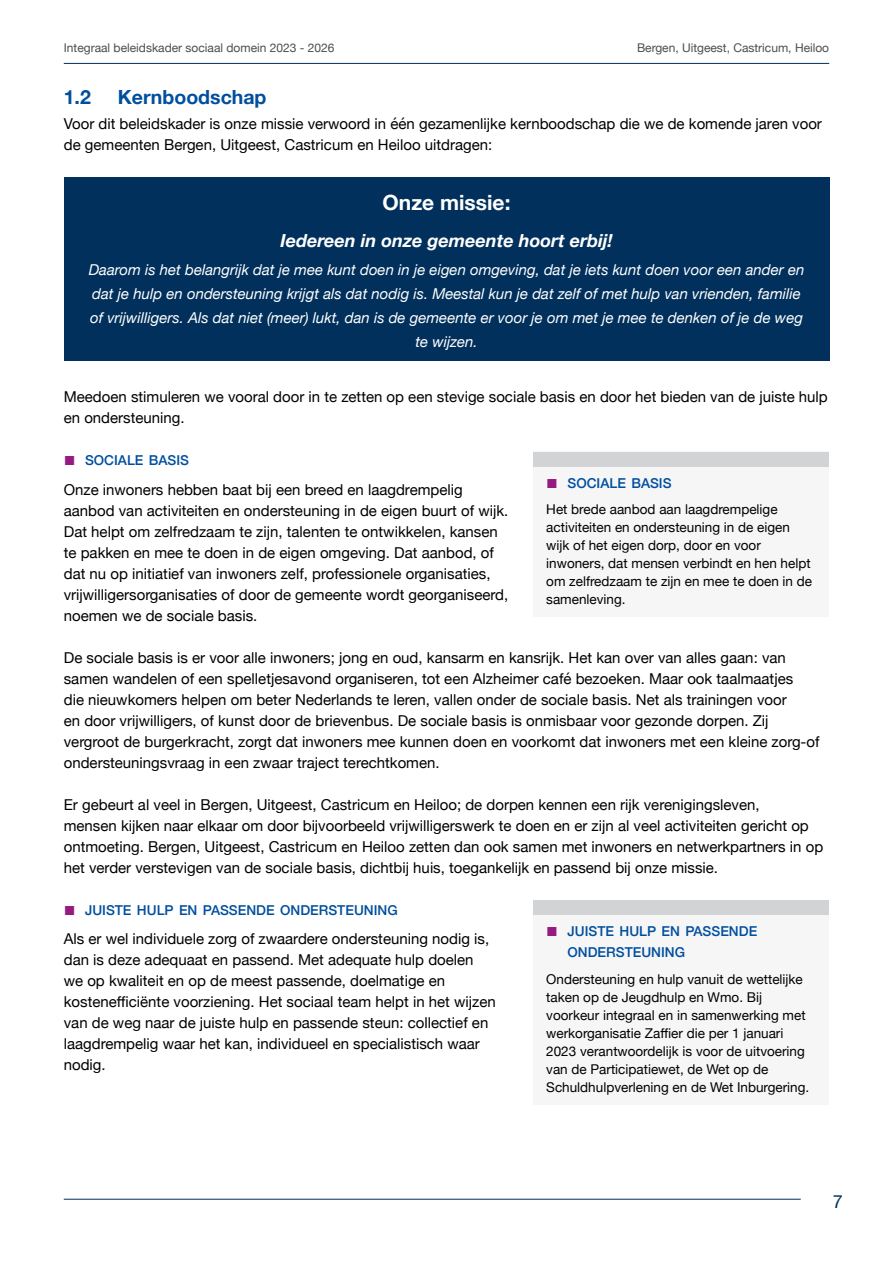
<style>
.page{position:relative;width:893px;height:1263px;background:#fff}
.page>*{position:absolute;margin:0;border:0;box-sizing:border-box;transform-origin:0 0}
.t1{font:700 21px "Helvetica Neue";color:#fff}
.Subkop{font:700 19.5px "Helvetica Neue";color:#004f9f}
.t2{font:italic 700 18px "Helvetica Neue";color:#fff}
.t3{font:18px "Helvetica Neue";color:#00305b}
.t4{font:15px/21px "Helvetica Neue";color:#000}
.t5{font:italic 15px/24px "Helvetica Neue";color:#fff;text-align:center}
.Tussenkop_paars_koba{font:500 13.65px "Helvetica Neue";color:#004f9f}
.t6{font:13.5px/18px "Helvetica Neue";color:#000}
.t7{font:12px "Helvetica Neue";color:#4d4d4d}
.s1{font-family:"Arial";font-weight:700;font-size:19.5px;color:#951b81}
</style>
<div class="page">
<hr style="left:64px;top:1199px;width:765px;height:1px;background:#00305b">
<div style="left:802px;top:1162px;width:74px;height:74px;background:#fff;border-radius:50%"></div>
<div style="left:801px;top:1161px;width:76px;height:76px;border:3px solid #fff;border-radius:50%"></div>
<hr style="left:64px;top:63px;width:765px;height:1px;background:#00305b">
<div style="left:64px;top:177px;width:765px;height:183px;background:#00305b"></div>
<div style="left:533px;top:452px;width:296px;height:165px;background:#f6f6f7"></div>
<div style="left:533px;top:452px;width:296px;height:14px;background:#d2d3d4"></div>
<div style="left:533px;top:900px;width:296px;height:204px;background:#f6f6f7"></div>
<div style="left:533px;top:900px;width:296px;height:15px;background:#d2d3d4"></div>
<p class="t7" style="left:64px;top:39px;width:272px">Integraal beleidskader sociaal domein 2023 - 2026</p>
<p class="t7" style="left:637px;top:39px;width:194px">Bergen, Uitgeest, Castricum, Heiloo</p>
<p class="Subkop" style="left:64px;top:82px;width:29px">1.2</p>
<p class="Subkop" style="left:118px;top:82px;width:150px">Kernboodschap</p>
<p class="t4" style="left:64px;top:114px;width:760px">Voor dit beleidskader is onze missie verwoord in één gezamenlijke kernboodschap die we de komende jaren voor de gemeenten Bergen, Uitgeest, Castricum en Heiloo uitdragen:</p>
<p class="t1" style="left:383px;top:186px;width:129px">Onze missie:</p>
<p class="t2" style="left:280px;top:226px;width:334px">Iedereen in onze gemeente hoort erbij!</p>
<p class="t5" style="left:89px;top:259px;width:717px">Daarom is het belangrijk dat je mee kunt doen in je eigen omgeving, dat je iets kunt doen voor een ander en dat je hulp en ondersteuning krijgt als dat nodig is. Meestal kun je dat zelf of met hulp van vrienden, familie of vrijwilligers. Als dat niet (meer) lukt, dan is de gemeente er voor je om met je mee te denken of je de weg te wijzen.</p>
<p class="t4" style="left:64px;top:387px;width:766px">Meedoen stimuleren we vooral door in te zetten op een stevige sociale basis en door het bieden van de juiste hulp en ondersteuning.</p>
<p class="Tussenkop_paars_koba" style="left:64px;top:449px;width:127px"><span class="s1">■</span> SOCIALE BASIS</p>
<p class="t4" style="left:64px;top:480px;width:446px">Onze inwoners hebben baat bij een breed en laagdrempelig aanbod van activiteiten en ondersteuning in de eigen buurt of wijk.<br>Dat helpt om zelfredzaam te zijn, talenten te ontwikkelen, kansen te pakken en mee te doen in de eigen omgeving. Dat aanbod, of dat nu op initiatief van inwoners zelf, professionele organisaties, vrijwilligersorganisaties of door de gemeente wordt georganiseerd, noemen we de sociale basis.</p>
<p class="t4" style="left:64px;top:648px;width:757px">De sociale basis is er voor alle inwoners; jong en oud, kansarm en kansrijk. Het kan over van alles gaan: van samen wandelen of een spelletjesavond organiseren, tot een Alzheimer café bezoeken. Maar ook taalmaatjes<br>die nieuwkomers helpen om beter Nederlands te leren, vallen onder de sociale basis. Net als trainingen voor<br>en door vrijwilligers, of kunst door de brievenbus. De sociale basis is onmisbaar voor gezonde dorpen. Zij vergroot de burgerkracht, zorgt dat inwoners mee kunnen doen en voorkomt dat inwoners met een kleine zorg-of ondersteuningsvraag in een zwaar traject terechtkomen.</p>
<p class="t4" style="left:64px;top:795px;width:761px">Er gebeurt al veel in Bergen, Uitgeest, Castricum en Heiloo; de dorpen kennen een rijk verenigingsleven,<br>mensen kijken naar elkaar om door bijvoorbeeld vrijwilligerswerk te doen en er zijn al veel activiteiten gericht op ontmoeting. Bergen, Uitgeest, Castricum en Heiloo zetten dan ook samen met inwoners en netwerkpartners in op het verder verstevigen van de sociale basis, dichtbij huis, toegankelijk en passend bij onze missie.</p>
<p class="Tussenkop_paars_koba" style="left:64px;top:899px;width:335px"><span class="s1">■</span> JUISTE HULP EN PASSENDE ONDERSTEUNING</p>
<p class="t4" style="left:64px;top:929px;width:434px">Als er wel individuele zorg of zwaardere ondersteuning nodig is, dan is deze adequaat en passend. Met adequate hulp doelen we op kwaliteit en op de meest passende, doelmatige en kostenefficiënte voorziening. Het sociaal team helpt in het wijzen van de weg naar de juiste hulp en passende steun: collectief en laagdrempelig waar het kan, individueel en specialistisch waar nodig.</p>
<p class="Tussenkop_paars_koba" style="left:546px;top:472px;width:127px"><span class="s1">■</span> SOCIALE BASIS</p>
<p class="t6" style="left:546px;top:501px;width:267px">Het brede aanbod aan laagdrempelige activiteiten en ondersteuning in de eigen wijk of het eigen dorp, door en voor inwoners, dat mensen verbindt en hen helpt om zelfredzaam te zijn en mee te doen in de samenleving.</p>
<p class="Tussenkop_paars_koba" style="left:546px;top:920px;width:212px"><span class="s1">■</span> JUISTE HULP EN PASSENDE</p>
<p class="Tussenkop_paars_koba" style="left:568px;top:941px;width:119px">ONDERSTEUNING</p>
<p class="t6" style="left:546px;top:970px;width:264px">Ondersteuning en hulp vanuit de wettelijke taken op de Jeugdhulp en Wmo. Bij voorkeur integraal en in samenwerking met werkorganisatie Zaffier die per 1 januari 2023 verantwoordelijk is voor de uitvoering van de Participatiewet, de Wet op de Schuldhulpverlening en de Wet Inburgering.</p>
<p class="t3" style="left:833px;top:1188px;width:12px">7</p>
</div>
